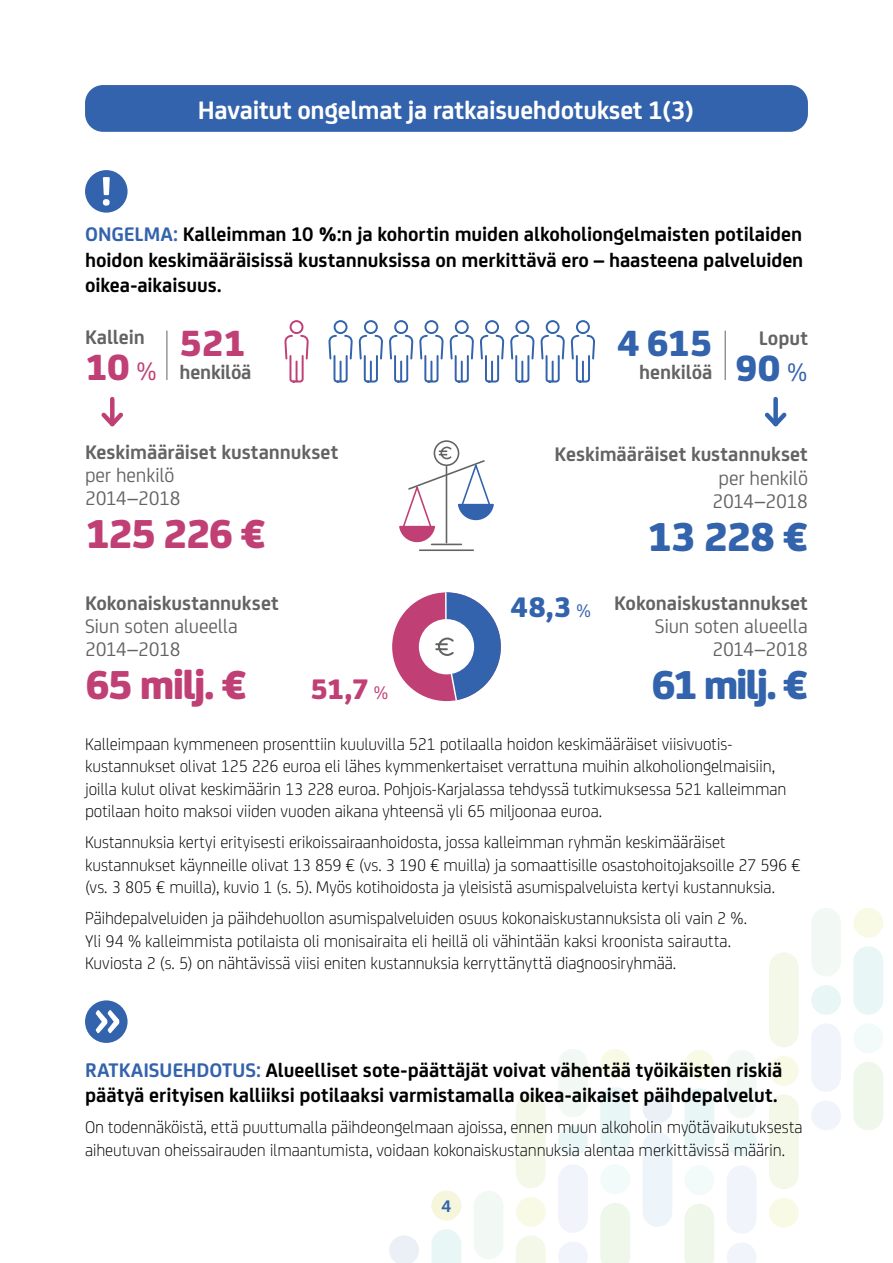
<style>
.page{position:relative;width:893px;height:1263px;background:#fff}
.page>*{position:absolute;margin:0;border:0;box-sizing:border-box;transform-origin:0 0}
.t1{font:43.2px "FS Joey Heavy 2";letter-spacing:-.045em;color:#c04075}
.t2{font:43.2px "FS Joey Heavy 2";letter-spacing:-.045em;color:#3363ac}
.t3{font:39px "FS Joey Heavy 2";color:#3363ac}
.t4{font:39px "FS Joey Heavy 2";color:#c04075}
.t5{font:30.3px "FS Joey Heavy 2";color:#c04075}
.t6{font:30.3px "FS Joey Heavy 2";color:#3363ac}
.OTSIKKO_3{font:700 27px "FS Joey";letter-spacing:-.01em;color:#fff}
.ONGELMA_RATKAISU{font:700 21px/25.5px "FS Joey";color:#000;text-align:justify}
.t7{font:21px "FS Joey Bold 2";letter-spacing:-.005em;color:#646363}
.t8{font:21px/23.2px "FS Joey 3";letter-spacing:-.01em;color:#646363}
.LEIPIS{font:300 18px/22.5px "FS Joey";letter-spacing:-.005em;color:#000}
.t9{font:700 18px "FS Joey";color:#3363ac}
.s1{color:#3363ac}
.s2{font-family:"FS Joey 3";font-size:27px}
.s3{font-family:"FS Joey 3";font-size:19.5px}
</style>
<div class="page">
<svg style="left:516px;top:1235px;width:30px;height:28px"></svg>
<svg style="left:389px;top:1235px;width:30px;height:28px"></svg>
<svg style="left:431px;top:1191px;width:30px;height:29px"></svg>
<svg style="left:431px;top:1229px;width:30px;height:34px"></svg>
<div style="left:474px;top:1191px;width:29px;height:68px;background:#f2f9f5;border-radius:15px"></div>
<div style="left:516px;top:1197px;width:30px;height:30px;background:#f9fae6;border-radius:50%"></div>
<div style="left:516px;top:1093px;width:30px;height:95px;background:#f4f8e9;border-radius:15px"></div>
<div style="left:600px;top:1049px;width:30px;height:30px;background:#f9fae6;border-radius:50%"></div>
<div style="left:600px;top:1164px;width:30px;height:30px;background:#f3fafa;border-radius:50%"></div>
<div style="left:600px;top:1087px;width:30px;height:69px;background:#e9f6f6;border-radius:15px"></div>
<div style="left:600px;top:1203px;width:30px;height:60px;background:#eff7ea"></div>
<svg style="left:558px;top:1242px;width:30px;height:21px"></svg>
<div style="left:558px;top:1126px;width:30px;height:30px;background:#e9f6f6;border-radius:50%"></div>
<div style="left:558px;top:1164px;width:30px;height:69px;background:#f1f4fa;border-radius:15px"></div>
<div style="left:558px;top:1049px;width:30px;height:68px;background:#f2f9f5;border-radius:15px"></div>
<div style="left:642px;top:1093px;width:30px;height:30px;background:#ebeff6;border-radius:50%"></div>
<div style="left:642px;top:1132px;width:30px;height:95px;background:#edf4fa;border-radius:15px"></div>
<div style="left:769px;top:1198px;width:30px;height:30px;background:#f9fae6;border-radius:50%"></div>
<div style="left:769px;top:1094px;width:30px;height:95px;background:#f4f8e9;border-radius:15px"></div>
<div style="left:684px;top:1050px;width:30px;height:30px;background:#f9fae6;border-radius:50%"></div>
<div style="left:684px;top:1165px;width:30px;height:30px;background:#f3fafa;border-radius:50%"></div>
<div style="left:684px;top:1088px;width:30px;height:69px;background:#e9f6f6;border-radius:15px"></div>
<div style="left:685px;top:1204px;width:29px;height:59px;background:#eff7ea"></div>
<svg style="left:727px;top:1243px;width:29px;height:20px"></svg>
<div style="left:727px;top:1127px;width:30px;height:30px;background:#e9f6f6;border-radius:50%"></div>
<div style="left:727px;top:1165px;width:30px;height:69px;background:#f1f4fa;border-radius:15px"></div>
<div style="left:727px;top:1050px;width:30px;height:68px;background:#f2f9f5;border-radius:15px"></div>
<div style="left:769px;top:1056px;width:30px;height:30px;background:#f9fae6;border-radius:50%"></div>
<div style="left:769px;top:952px;width:30px;height:95px;background:#f4f8e9;border-radius:15px"></div>
<div style="left:853px;top:908px;width:30px;height:30px;background:#f9fae6;border-radius:50%"></div>
<div style="left:853px;top:1023px;width:30px;height:30px;background:#f3fafa;border-radius:50%"></div>
<div style="left:853px;top:946px;width:30px;height:69px;background:#e9f6f6;border-radius:15px"></div>
<div style="left:853px;top:1062px;width:30px;height:68px;background:#eff7ea;border-radius:15px"></div>
<div style="left:811px;top:1100px;width:30px;height:30px;background:#f1f4fa;border-radius:50%"></div>
<div style="left:811px;top:985px;width:30px;height:30px;background:#e9f6f6;border-radius:50%"></div>
<div style="left:811px;top:1023px;width:30px;height:69px;background:#f1f4fa;border-radius:15px"></div>
<div style="left:811px;top:908px;width:30px;height:68px;background:#f2f9f5;border-radius:15px"></div>
<div style="left:432px;top:1191px;width:29px;height:29px;background:#f5f6db;border-radius:50%"></div>
<div style="left:85px;top:85px;width:723px;height:47px;background:#3363ac;border-radius:18px"></div>
<svg style="left:284px;top:320px;width:25px;height:63px"></svg>
<svg style="left:328px;top:320px;width:267px;height:63px"></svg>
<div style="left:392px;top:592px;width:109px;height:109px;background:#c04075;border-radius:50%"></div>
<div style="left:419px;top:619px;width:55px;height:55px;background:#fff;border-radius:50%"></div>
<svg style="left:434px;top:592px;width:67px;height:109px"></svg>
<hr style="left:420px;top:549px;width:53px;height:2px;background:#646363">
<div style="left:434px;top:440px;width:25px;height:26px;border:2px solid #646363;border-radius:50%"></div>
<svg style="left:399px;top:446px;width:95px;height:99px"></svg>
<hr style="left:167px;top:331px;width:1px;height:49px;background:#646363">
<hr style="left:725px;top:331px;width:1px;height:49px;background:#646363">
<div style="left:773px;top:399px;width:5px;height:25px;background:#3363ac"></div>
<svg style="left:764px;top:408px;width:23px;height:19px"></svg>
<div style="left:110px;top:399px;width:5px;height:25px;background:#c04075"></div>
<svg style="left:101px;top:408px;width:22px;height:19px"></svg>
<svg style="left:85px;top:170px;width:43px;height:43px"></svg>
<svg style="left:85px;top:1000px;width:43px;height:43px"></svg>
<h4 class="OTSIKKO_3" style="left:198px;top:89px;width:498px">Havaitut ongelmat ja ratkaisuehdotukset 1(3)</h4>
<p class="ONGELMA_RATKAISU" style="left:85px;top:220px;width:720px"><span class="s1">ONGELMA:</span> Kalleimman 10 %:n ja kohortin muiden alkoholiongelmaisten potilaiden hoidon keskimääräisissä kustannuksissa on merkittävä ero – haasteena palveluiden oikea-aikaisuus.</p>
<p class="t7" style="left:85px;top:321px;width:61px">Kallein</p>
<h2 class="t4" style="left:85px;top:336px;width:74px">10 <span class="s2">%</span></h2>
<h2 class="t4" style="left:180px;top:313px;width:68px">521</h2>
<p class="t7" style="left:180px;top:357px;width:73px">henkilöä</p>
<p class="t7" style="left:85px;top:436px;width:255px">Keskimääräiset kustannukset</p>
<p class="t8" style="left:85px;top:462px;width:97px">per henkilö<br>2014–2018</p>
<h1 class="t1" style="left:85px;top:500px;width:182px">125 226 €</h1>
<p class="t7" style="left:85px;top:587px;width:195px">Kokonaiskustannukset</p>
<p class="t8" style="left:85px;top:613px;width:154px">Siun soten alueella<br>2014–2018</p>
<h1 class="t1" style="left:85px;top:651px;width:163px">65 milj. €</h1>
<h3 class="t5" style="left:310px;top:666px;width:80px">51,7 <span class="s3">%</span></h3>
<h2 class="t3" style="left:617px;top:313px;width:97px">4 615</h2>
<p class="t7" style="left:639px;top:357px;width:75px">henkilöä</p>
<p class="t7" style="left:759px;top:322px;width:51px">Loput</p>
<h2 class="t3" style="left:735px;top:337px;width:74px">90 <span class="s2">%</span></h2>
<p class="t7" style="left:555px;top:439px;width:255px">Keskimääräiset kustannukset</p>
<p class="t8" style="left:712px;top:465px;width:97px">per henkilö<br>2014–2018</p>
<h1 class="t2" style="left:647px;top:503px;width:162px">13 228 €</h1>
<h3 class="t6" style="left:511px;top:583px;width:82px">48,3 <span class="s3">%</span></h3>
<p class="t7" style="left:614px;top:587px;width:195px">Kokonaiskustannukset</p>
<p class="t8" style="left:655px;top:613px;width:154px;text-align:right">Siun soten alueella<br>2014–2018</p>
<h1 class="t2" style="left:651px;top:651px;width:158px">61 milj. €</h1>
<p class="LEIPIS" style="left:85px;top:731px;width:703px">Kalleimpaan kymmeneen prosenttiin kuuluvilla 521 potilaalla hoidon keskimääräiset viisivuotis&shy;kustannukset olivat 125 226 euroa eli lähes kymmenkertaiset verrattuna muihin alkoholiongelmaisiin, joilla kulut olivat keskimäärin 13 228 euroa. Pohjois-Karjalassa tehdyssä tutkimuksessa 521 kalleimman potilaan hoito maksoi viiden vuoden aikana yhteensä yli 65 miljoonaa euroa.</p>
<p class="LEIPIS" style="left:85px;top:830px;width:717px">Kustannuksia kertyi erityisesti erikoissairaanhoidosta, jossa kalleimman ryhmän keskimääräiset kustannukset käynneille olivat 13 859 € (vs. 3 190 € muilla) ja somaattisille osastohoitojaksoille 27 596 € (vs. 3 805 € muilla), kuvio 1 (s. 5). Myös kotihoidosta ja yleisistä asumispalveluista kertyi kustannuksia.</p>
<p class="LEIPIS" style="left:85px;top:906px;width:664px">Päihdepalveluiden ja päihdehuollon asumispalveluiden osuus kokonaiskustannuksista oli vain 2 %.<br>Yli 94 % kalleimmista potilaista oli monisairaita eli heillä oli vähintään kaksi kroonista sairautta.<br>Kuviosta 2 (s. 5) on nähtävissä viisi eniten kustannuksia kerryttänyttä diagnoosiryhmää.</p>
<p class="ONGELMA_RATKAISU" style="left:85px;top:1056px;width:699px"><span class="s1">RATKAISUEHDOTUS:</span> Alueelliset sote-päättäjät voivat vähentää työikäisten riskiä päätyä erityisen kalliiksi potilaaksi varmistamalla oikea-aikaiset päihdepalvelut.</p>
<p class="LEIPIS" style="left:85px;top:1115px;width:719px">On todennäköistä, että puuttumalla päihdeongelmaan ajoissa, ennen muun alkoholin myötävaikutuksesta aiheutuvan oheissairauden ilmaantumista, voidaan kokonaiskustannuksia alentaa merkittävissä määrin.</p>
<p class="t9" style="left:442px;top:1192px;width:11px">4</p>
</div>
